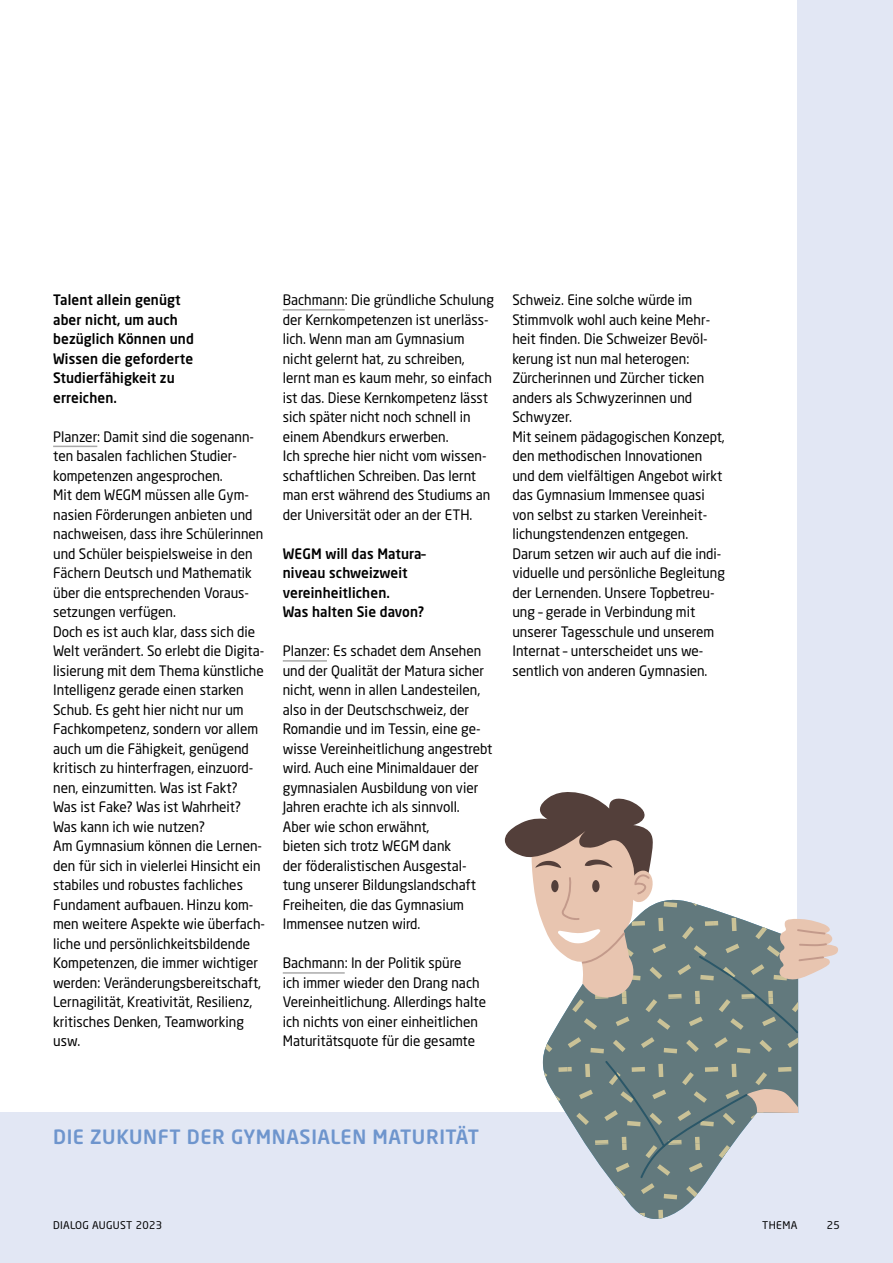
<style>
.page{position:relative;width:893px;height:1263px;background:#fff}
.page>*{position:absolute;margin:0;border:0;box-sizing:border-box;transform-origin:0 0}
.t1{font:500 19.5px "Neo Sans Pro";letter-spacing:.03em;color:#6e95cd}
.t2{font:14.25px/19.5px "Neo Sans Pro";color:#000;scale:.95 1}
.t3{font:500 14.25px/19.5px "Neo Sans Pro";letter-spacing:.01em;color:#000;scale:.95 1}
.t4{font:10.5px "Neo Sans Pro";letter-spacing:.03em;color:#000}
</style>
<div class="page">
<div style="left:797px;top:0;width:96px;height:1263px;background:#e2e7f4"></div>
<div style="left:0;top:1112px;width:893px;height:151px;background:#e2e7f4"></div>
<hr style="left:53px;top:446px;width:44px;height:1px;background:#aaa">
<hr style="left:283px;top:309px;width:62px;height:2px;background:#aaa">
<hr style="left:283px;top:660px;width:44px;height:2px;background:#aaa">
<hr style="left:283px;top:972px;width:62px;height:2px;background:#aaa">
<svg style="left:543px;top:1053px;width:255px;height:166px"></svg>
<svg style="left:714px;top:1213px;width:4px;height:4px"></svg>
<svg style="left:731px;top:1210px;width:6px;height:9px"></svg>
<div style="left:705px;top:1213px;width:9px;height:5px;background:#e2e7f4"></div>
<svg style="left:682px;top:1218px;width:12px;height:1px"></svg>
<svg style="left:632px;top:1213px;width:13px;height:5px"></svg>
<svg style="left:609px;top:1218px;width:12px;height:1px"></svg>
<svg style="left:658px;top:1210px;width:5px;height:9px"></svg>
<svg style="left:585px;top:1210px;width:5px;height:9px"></svg>
<svg style="left:560px;top:1213px;width:12px;height:5px"></svg>
<svg style="left:543px;top:1061px;width:255px;height:138px"></svg>
<svg style="left:504px;top:792px;width:334px;height:261px"></svg>
<p class="t3" style="left:53px;top:290px;width:150px">Talent allein genügt aber nicht, um auch bezüglich Können und<br>Wissen die geforderte<br>Studierfähigkeit zu erreichen.</p>
<p class="t2" style="left:53px;top:427px;width:225px">Planzer: Damit sind die sogenann&shy;ten basalen fachlichen Studier&shy;kompetenzen angesprochen.<br>Mit dem WEGM müssen alle Gym&shy;nasien Förderungen anbieten und nachweisen, dass ihre Schülerinnen und Schüler beispielsweise in den<br>Fächern Deutsch und Mathematik über die entsprechenden Voraus&shy;setzungen verfügen.<br>Doch es ist auch klar, dass sich die<br>Welt verändert. So erlebt die Digita&shy;lisierung mit dem Thema künstliche<br>Intelligenz gerade einen starken<br>Schub. Es geht hier nicht nur um<br>Fachkompetenz, sondern vor allem auch um die Fähigkeit, genügend kritisch zu hinterfragen, einzuord&shy;nen, einzumitten. Was ist Fakt?<br>Was ist Fake? Was ist Wahrheit?<br>Was kann ich wie nutzen?<br>Am Gymnasium können die Lernen&shy;den für sich in vielerlei Hinsicht ein stabiles und robustes fachliches<br>Fundament aufbauen. Hinzu kom&shy;men weitere Aspekte wie überfach&shy;liche und persönlichkeitsbildende<br>Kompetenzen, die immer wichtiger werden: Veränderungsbereitschaft,<br>Lernagilität, Kreativität, Resilienz, kritisches Denken, Teamworking usw.</p>
<p class="t2" style="left:283px;top:290px;width:224px">Bachmann: Die gründliche Schulung der Kernkompetenzen ist unerläss&shy;lich. Wenn man am Gymnasium nicht gelernt hat, zu schreiben, lernt man es kaum mehr, so einfach ist das. Diese Kernkompetenz lässt sich später nicht noch schnell in einem Abendkurs erwerben.<br>Ich spreche hier nicht vom wissen&shy;schaftlichen Schreiben. Das lernt man erst während des Studiums an der Universität oder an der ETH.</p>
<p class="t3" style="left:283px;top:543px;width:152px">WEGM will das Matura– niveau schweizweit vereinheitlichen.<br>Was halten Sie davon?</p>
<p class="t2" style="left:283px;top:641px;width:222px">Planzer: Es schadet dem Ansehen und der Qualität der Matura sicher nicht, wenn in allen Landesteilen, also in der Deutschschweiz, der<br>Romandie und im Tessin, eine ge&shy;wisse Vereinheitlichung angestrebt wird. Auch eine Minimaldauer der gymnasialen Ausbildung von vier<br>Jahren erachte ich als sinnvoll.<br>Aber wie schon erwähnt,<br>bieten sich trotz WEGM dank<br>der föderalistischen Ausgestal&shy;tung unserer Bildungslandschaft<br>Freiheiten, die das Gymnasium<br>Immensee nutzen wird.</p>
<p class="t2" style="left:283px;top:953px;width:215px">Bachmann: In der Politik spüre<br>ich immer wieder den Drang nach Vereinheitlichung. Allerdings halte ich nichts von einer einheitlichen Maturitätsquote für die gesamte</p>
<p class="t2" style="left:512px;top:290px;width:225px">Schweiz. Eine solche würde im<br>Stimmvolk wohl auch keine Mehr&shy;heit finden. Die Schweizer Bevöl&shy;kerung ist nun mal heterogen:<br>Zürcherinnen und Zürcher ticken anders als Schwyzerinnen und<br>Schwyzer.<br>Mit seinem pädagogischen Konzept, den methodischen Innovationen und dem vielfältigen Angebot wirkt das Gymnasium Immensee quasi von selbst zu starken Vereinheit&shy;lichungstendenzen entgegen.<br>Darum setzen wir auch auf die indi&shy;viduelle und persönliche Begleitung der Lernenden. Unsere Topbetreu&shy;ung – gerade in Verbindung mit unserer Tagesschule und unserem<br>Internat – unterscheidet uns we&shy;sentlich von anderen Gymnasien.</p>
<h1 class="t1" style="left:53px;top:1124px;width:427px">DIE ZUKUNFT DER GYMNASIALEN MATURITÄT</h1>
<p class="t4" style="left:53px;top:1219px;width:110px">DIALOG AUGUST 2023</p>
<p class="t4" style="left:827px;top:1219px;width:15px">25</p>
<p class="t4" style="left:762px;top:1219px;width:37px">THEMA</p>
</div>
